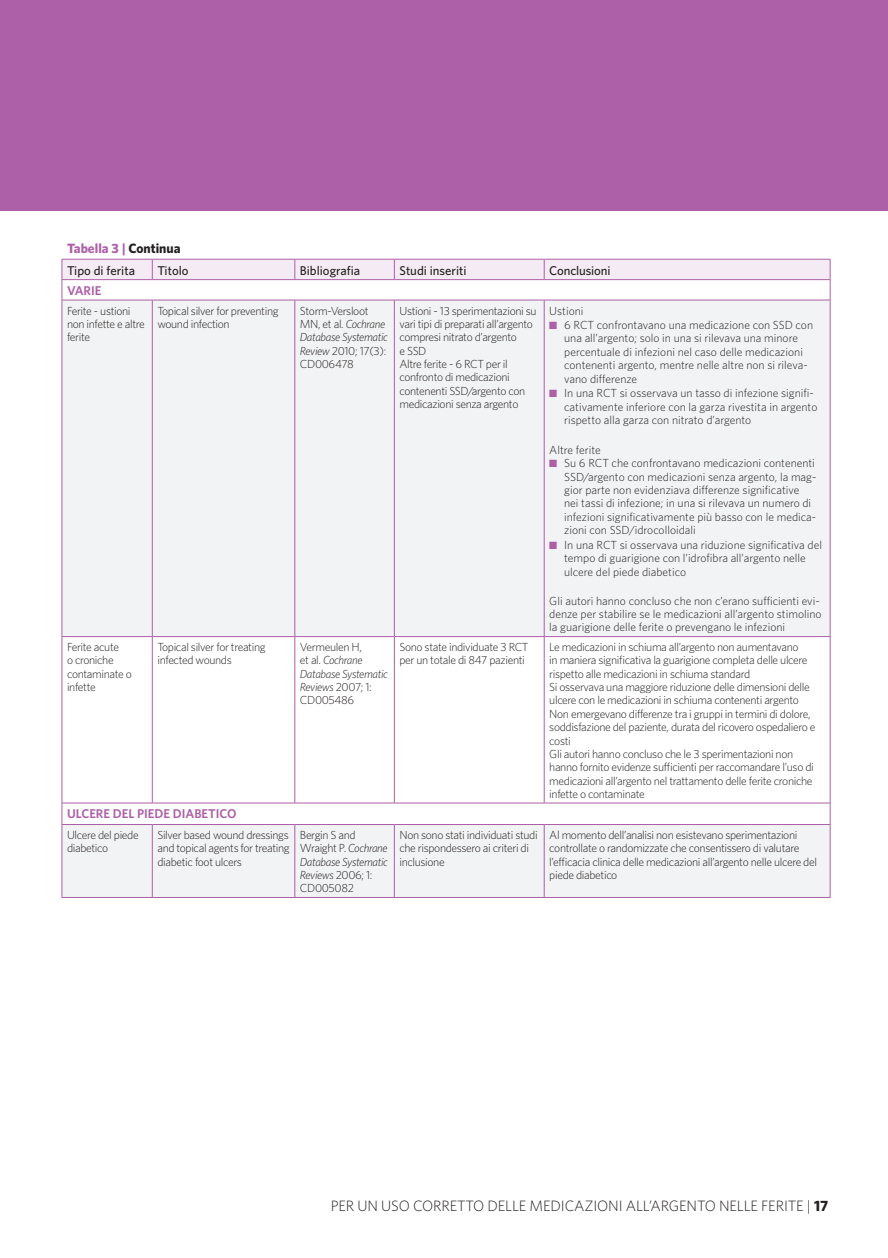
<style>
.page{position:relative;width:888px;height:1258px;background:#fff}
.page>*{position:absolute;margin:0;border:0;box-sizing:border-box;transform-origin:0 0}
.t1{font:300 15px "Whitney";letter-spacing:-.01em;color:#231f20}
.t2{font:700 13.5px "Whitney";color:#ad60a7}
.t3{font:500 12.75px "Whitney";color:#231f20}
.t4{font:600 12.75px "Whitney";color:#ad60a7}
.t5{font:300 11.7px/13.4px "Whitney";letter-spacing:-.03em;color:#231f20}
.t6{font:300 11.7px/13.4px "Whitney";color:#231f20}
.t7{font:italic 300 11.7px/13.4px "Whitney";letter-spacing:-.03em;color:#231f20}
.s1{color:#231f20}
.s2{font-style:italic}
.s3{color:#ad60a7}
.s4{font-style:normal}
.s5{font-weight:700}
</style>
<div class="page">
<div style="left:7px;top:0;width:881px;height:211px;background:#ad60a7"></div>
<svg style="left:63px;top:301px;width:767px;height:596px;fill:#f2f3f4"></svg>
<svg style="left:62px;top:259px;width:769px;height:41px"></svg>
<hr style="left:62px;top:279px;width:90px;height:1px;background:#ad60a7">
<hr style="left:152px;top:279px;width:143px;height:1px;background:#ad60a7">
<hr style="left:295px;top:279px;width:99px;height:1px;background:#ad60a7">
<hr style="left:394px;top:279px;width:150px;height:1px;background:#ad60a7">
<hr style="left:544px;top:279px;width:286px;height:1px;background:#ad60a7">
<hr style="left:62px;top:300px;width:1px;height:336px;background:#ad60a7">
<hr style="left:62px;top:300px;width:90px;height:1px;background:#ad60a7">
<hr style="left:152px;top:300px;width:1px;height:336px;background:#ad60a7">
<hr style="left:152px;top:300px;width:143px;height:1px;background:#ad60a7">
<hr style="left:295px;top:300px;width:1px;height:336px;background:#ad60a7">
<hr style="left:295px;top:300px;width:99px;height:1px;background:#ad60a7">
<hr style="left:394px;top:300px;width:1px;height:336px;background:#ad60a7">
<hr style="left:394px;top:300px;width:150px;height:1px;background:#ad60a7">
<hr style="left:544px;top:300px;width:1px;height:336px;background:#ad60a7">
<hr style="left:830px;top:300px;width:1px;height:336px;background:#ad60a7">
<hr style="left:544px;top:300px;width:286px;height:1px;background:#ad60a7">
<hr style="left:62px;top:637px;width:1px;height:166px;background:#ad60a7">
<hr style="left:62px;top:636px;width:90px;height:1px;background:#ad60a7">
<hr style="left:152px;top:637px;width:1px;height:166px;background:#ad60a7">
<hr style="left:152px;top:636px;width:143px;height:1px;background:#ad60a7">
<hr style="left:295px;top:637px;width:1px;height:166px;background:#ad60a7">
<hr style="left:295px;top:636px;width:99px;height:1px;background:#ad60a7">
<hr style="left:394px;top:637px;width:1px;height:166px;background:#ad60a7">
<hr style="left:394px;top:636px;width:150px;height:1px;background:#ad60a7">
<hr style="left:544px;top:637px;width:1px;height:166px;background:#ad60a7">
<hr style="left:830px;top:637px;width:1px;height:166px;background:#ad60a7">
<hr style="left:544px;top:636px;width:286px;height:1px;background:#ad60a7">
<svg style="left:62px;top:804px;width:1px;height:20px"></svg>
<svg style="left:830px;top:803px;width:1px;height:21px"></svg>
<hr style="left:62px;top:803px;width:90px;height:1px;background:#ad60a7">
<hr style="left:152px;top:803px;width:143px;height:1px;background:#ad60a7">
<hr style="left:295px;top:803px;width:99px;height:1px;background:#ad60a7">
<hr style="left:394px;top:803px;width:150px;height:1px;background:#ad60a7">
<hr style="left:544px;top:803px;width:286px;height:1px;background:#ad60a7">
<hr style="left:62px;top:825px;width:1px;height:72px;background:#ad60a7">
<hr style="left:62px;top:824px;width:90px;height:1px;background:#ad60a7">
<hr style="left:62px;top:897px;width:90px;height:1px;background:#ad60a7">
<hr style="left:152px;top:825px;width:1px;height:72px;background:#ad60a7">
<hr style="left:152px;top:824px;width:143px;height:1px;background:#ad60a7">
<hr style="left:152px;top:897px;width:143px;height:1px;background:#ad60a7">
<hr style="left:295px;top:825px;width:1px;height:72px;background:#ad60a7">
<hr style="left:295px;top:824px;width:99px;height:1px;background:#ad60a7">
<hr style="left:295px;top:897px;width:99px;height:1px;background:#ad60a7">
<hr style="left:394px;top:825px;width:1px;height:72px;background:#ad60a7">
<hr style="left:394px;top:824px;width:150px;height:1px;background:#ad60a7">
<hr style="left:394px;top:897px;width:150px;height:1px;background:#ad60a7">
<hr style="left:544px;top:825px;width:1px;height:72px;background:#ad60a7">
<hr style="left:830px;top:825px;width:1px;height:72px;background:#ad60a7">
<hr style="left:544px;top:824px;width:286px;height:1px;background:#ad60a7">
<hr style="left:544px;top:897px;width:286px;height:1px;background:#ad60a7">
<svg style="left:0;top:0;width:7px;height:211px"></svg>
<p class="t2" style="left:67px;top:240px;width:115px">Tabella 3 | <span class="s1">Continua</span></p>
<p class="t3" style="left:67px;top:262px;width:70px">Tipo di ferita</p>
<p class="t3" style="left:157px;top:262px;width:33px">Titolo</p>
<p class="t3" style="left:300px;top:262px;width:62px">Bibliografia</p>
<p class="t3" style="left:399px;top:262px;width:69px">Studi inseriti</p>
<p class="t3" style="left:549px;top:262px;width:63px">Conclusioni</p>
<p class="t4" style="left:67px;top:283px;width:36px">VARIE</p>
<p class="t5" style="left:67px;top:304px;width:79px">Ferite - ustioni non infette e altre ferite</p>
<p class="t5" style="left:157px;top:304px;width:123px">Topical silver for preventing wound infection</p>
<p class="t5" style="left:300px;top:304px;width:90px">Storm-Versloot<br>MN, et al. <span class="s2">Cochrane<br>Database Systematic<br>Review</span> 2010; 17(3):<br>CD006478</p>
<p class="t5" style="left:399px;top:304px;width:139px">Ustioni - 13 sperimentazioni su vari tipi di preparati all’argento compresi nitrato d’argento<br>e SSD<br>Altre ferite - 6 RCT per il confronto di medicazioni contenenti SSD/argento con medicazioni senza argento</p>
<p class="t6" style="left:549px;top:304px;width:36px">Ustioni</p>
<p class="t6" style="left:564px;top:318px;width:250px;text-indent:-15px"><span class="s3">■</span> 6 RCT confrontavano una medicazione con SSD con una all’argento; solo in una si rilevava una minore percentuale di infezioni nel caso delle medicazioni contenenti argento, mentre nelle altre non si rileva&shy;vano differenze</p>
<p class="t6" style="left:564px;top:386px;width:255px;text-indent:-15px"><span class="s3">■</span> In una RCT si osservava un tasso di infezione signifi&shy;cativamente inferiore con la garza rivestita in argento rispetto alla garza con nitrato d’argento</p>
<p class="t6" style="left:549px;top:443px;width:53px">Altre ferite</p>
<p class="t6" style="left:564px;top:456px;width:254px;text-indent:-15px"><span class="s3">■</span> Su 6 RCT che confrontavano medicazioni contenenti SSD/argento con medicazioni senza argento, la mag&shy;gior parte non evidenziava differenze significative nei tassi di infezione; in una si rilevava un numero di infezioni significativamente più basso con le medica&shy;zioni con SSD/idrocolloidali</p>
<p class="t6" style="left:564px;top:538px;width:259px;text-indent:-15px"><span class="s3">■</span> In una RCT si osservava una riduzione significativa del tempo di guarigione con l’idrofibra all’argento nelle ulcere del piede diabetico</p>
<p class="t6" style="left:549px;top:594px;width:274px">Gli autori hanno concluso che non c’erano sufficienti evi&shy;denze per stabilire se le medicazioni all’argento stimolino la guarigione delle ferite o prevengano le infezioni</p>
<p class="t5" style="left:67px;top:640px;width:66px">Ferite acute<br>o croniche contaminate o infette</p>
<p class="t5" style="left:157px;top:640px;width:110px">Topical silver for treating infected wounds</p>
<p class="t7" style="left:300px;top:640px;width:90px"><span class="s4">Vermeulen H,<br>et al.</span> Cochrane<br>Database Systematic<br>Reviews <span class="s4">2007; 1:<br>CD005486</span></p>
<p class="t5" style="left:399px;top:640px;width:131px">Sono state individuate 3 RCT per un totale di 847 pazienti</p>
<p class="t5" style="left:549px;top:640px;width:268px">Le medicazioni in schiuma all’argento non aumentavano<br>in maniera significativa la guarigione completa delle ulcere rispetto alle medicazioni in schiuma standard<br>Si osservava una maggiore riduzione delle dimensioni delle ulcere con le medicazioni in schiuma contenenti argento Non emergevano differenze tra i gruppi in termini di dolore, soddisfazione del paziente, durata del ricovero ospedaliero e costi<br>Gli autori hanno concluso che le 3 sperimentazioni non hanno fornito evidenze sufficienti per raccomandare l’uso di medicazioni all’argento nel trattamento delle ferite croniche infette o contaminate</p>
<p class="t4" style="left:67px;top:806px;width:171px">ULCERE DEL PIEDE DIABETICO</p>
<p class="t5" style="left:67px;top:828px;width:73px">Ulcere del piede diabetico</p>
<p class="t5" style="left:157px;top:828px;width:134px;text-align:justify">Silver based wound dressings and topical agents for treating diabetic foot ulcers</p>
<p class="t5" style="left:300px;top:828px;width:90px">Bergin S and<br>Wraight P. <span class="s2">Cochrane<br>Database Systematic<br>Reviews</span> 2006; 1:<br>CD005082</p>
<p class="t5" style="left:399px;top:828px;width:140px">Non sono stati individuati studi che rispondessero ai criteri di inclusione</p>
<p class="t5" style="left:549px;top:828px;width:269px">Al momento dell’analisi non esistevano sperimentazioni controllate o randomizzate che consentissero di valutare l’efficacia clinica delle medicazioni all’argento nelle ulcere del piede diabetico</p>
<p class="t1" style="left:331px;top:1197px;width:499px">PER UN USO CORRETTO DELLE MEDICAZIONI ALL’ARGENTO NELLE FERITE | <span class="s5">17</span></p>
</div>
